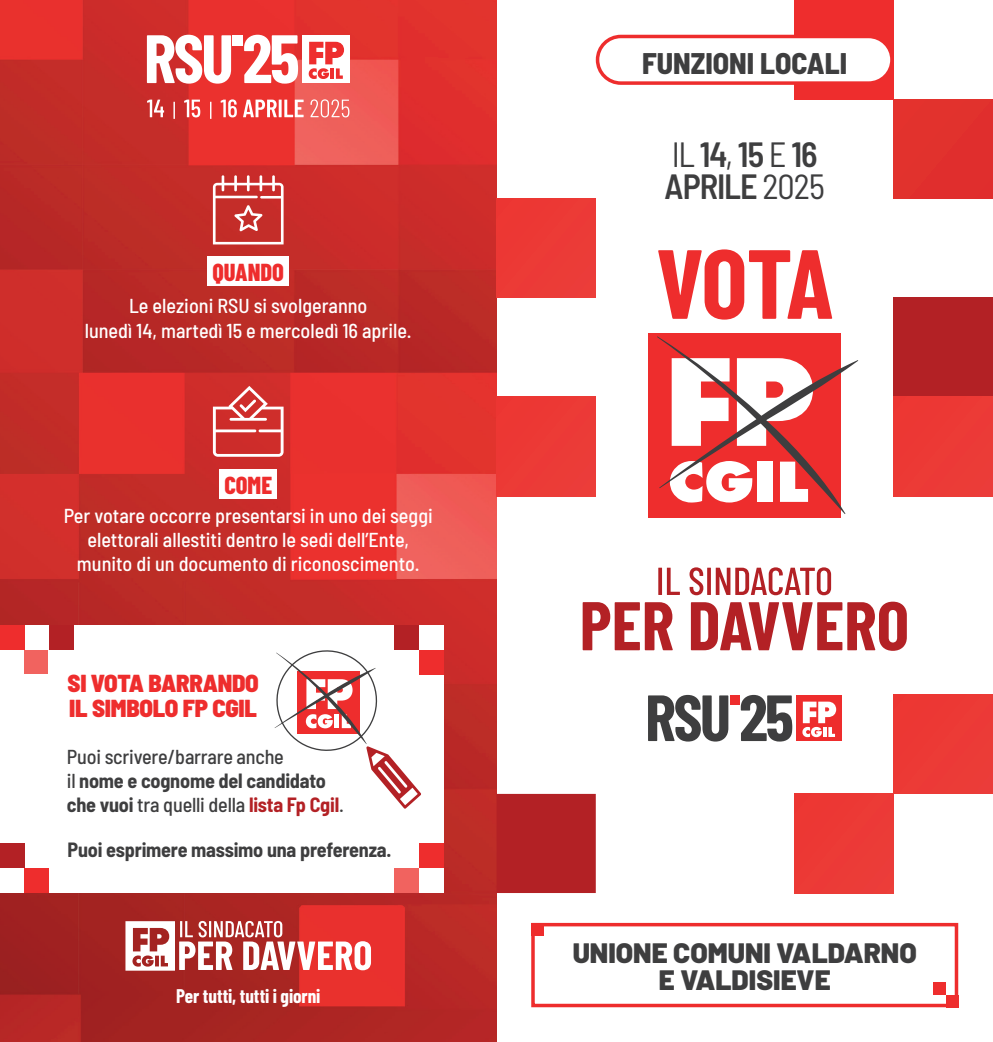
<style>
.page{position:relative;width:993px;height:1042px;background:#fff}
.page>*{position:absolute;margin:0;border:0;box-sizing:border-box;transform-origin:0 0}
.t1{font:700 98px "Barlow Condensed";color:#ee2d2d}
.t2{font:600 semi-condensed 35px/31.5px "Barlow";letter-spacing:-.03em;color:#3e3e3f}
.t3{font:800 semi-condensed 29.75px "Barlow";color:#3e3e3f}
.t4{font:900 28px/26.2px "Barlow";color:#3e3e3f;text-align:center}
.t5{font:900 semi-condensed 24.5px/24.5px "Barlow";letter-spacing:-.01em;color:#ee2d2d}
.t6{font:800 24.5px "Barlow Condensed";color:#ee2d2d}
.t7{font:500 semi-condensed 20.12px/24.2px "Barlow";color:#fff;text-align:center}
.t8{font:500 semi-condensed 20.12px/24.2px "Barlow";letter-spacing:-.01em;color:#3e3e3f}
.t9{font:700 semi-condensed 20.12px "Barlow";letter-spacing:-.01em;color:#3e3e3f}
.t10{font:700 19.25px "Barlow Condensed";letter-spacing:-.005em;color:#fff}
.s1{font-weight:700}
.s2{font-weight:700;color:#b32125}
.s3{font-weight:400}
</style>
<div class="page">
<div style="left:794px;top:0;width:99px;height:99px;background:#ee2d2d"></div>
<div style="left:893px;top:99px;width:99px;height:99px;background:#e1322d"></div>
<img style="left:0;top:0;width:496px;height:1042px">
<svg style="left:213px;top:175px;width:70px;height:69px"></svg>
<div style="left:597px;top:36px;width:294px;height:47px;background:#fff;border-radius:23px"></div>
<div style="left:595px;top:35px;width:298px;height:50px;border:4px solid #ee2d2d;border-radius:23px"></div>
<svg style="left:147px;top:100px;width:17px;height:17px"></svg>
<svg style="left:173px;top:102px;width:2px;height:17px"></svg>
<svg style="left:184px;top:100px;width:16px;height:17px"></svg>
<svg style="left:210px;top:102px;width:1px;height:17px"></svg>
<svg style="left:220px;top:99px;width:17px;height:18px"></svg>
<svg style="left:243px;top:100px;width:60px;height:17px"></svg>
<svg style="left:310px;top:99px;width:39px;height:18px"></svg>
<div style="left:302px;top:35px;width:47px;height:48px;background:#fff"></div>
<svg style="left:308px;top:42px;width:36px;height:37px"></svg>
<svg style="left:147px;top:35px;width:84px;height:49px"></svg>
<svg style="left:244px;top:35px;width:54px;height:49px"></svg>
<div style="left:232px;top:35px;width:11px;height:10px;background:#fff"></div>
<svg style="left:582px;top:602px;width:90px;height:48px"></svg>
<svg style="left:690px;top:602px;width:216px;height:49px"></svg>
<hr style="left:658px;top:568px;width:3px;height:27px;background:#b32125">
<svg style="left:666px;top:568px;width:13px;height:27px"></svg>
<svg style="left:689px;top:567px;width:14px;height:28px"></svg>
<hr style="left:707px;top:568px;width:3px;height:27px;background:#b32125">
<svg style="left:715px;top:567px;width:115px;height:28px"></svg>
<div style="left:648px;top:333px;width:192px;height:185px;background:#ee2d2d"></div>
<svg style="left:657px;top:336px;width:201px;height:178px"></svg>
<div style="left:207px;top:257px;width:82px;height:29px;background:#fff"></div>
<svg style="left:213px;top:386px;width:70px;height:71px"></svg>
<div style="left:219px;top:469px;width:58px;height:30px;background:#fff"></div>
<div style="left:795px;top:695px;width:46px;height:46px;background:#ee2d2d"></div>
<svg style="left:802px;top:701px;width:33px;height:36px"></svg>
<svg style="left:648px;top:695px;width:80px;height:46px"></svg>
<svg style="left:740px;top:695px;width:52px;height:46px"></svg>
<div style="left:729px;top:695px;width:10px;height:10px;background:#ee2d2d"></div>
<div style="left:0;top:625px;width:443px;height:267px;background:#fff"></div>
<div style="left:394px;top:625px;width:24px;height:25px;background:#b32125"></div>
<div style="left:418px;top:650px;width:25px;height:25px;background:#ee2d2d"></div>
<div style="left:49px;top:625px;width:24px;height:25px;background:#b32125"></div>
<div style="left:0;top:843px;width:25px;height:24px;background:#b32125"></div>
<div style="left:25px;top:868px;width:24px;height:24px;background:#ee2d2d"></div>
<div style="left:25px;top:650px;width:23px;height:24px;background:#f1635f"></div>
<div style="left:0;top:625px;width:24px;height:25px;background:#ee2d2d"></div>
<div style="left:394px;top:868px;width:24px;height:24px;background:#f1635f"></div>
<div style="left:418px;top:843px;width:25px;height:25px;background:#ee2d2d"></div>
<div style="left:893px;top:297px;width:99px;height:100px;background:#b32125"></div>
<div style="left:496px;top:794px;width:99px;height:99px;background:#b32125"></div>
<div style="left:496px;top:198px;width:99px;height:100px;background:#ec3936"></div>
<div style="left:496px;top:397px;width:99px;height:99px;background:#ec3936"></div>
<svg style="left:125px;top:921px;width:246px;height:49px"></svg>
<svg style="left:274px;top:642px;width:147px;height:167px"></svg>
<div style="left:893px;top:397px;width:99px;height:99px;background:#ec3936"></div>
<div style="left:893px;top:694px;width:99px;height:100px;background:#ec3936"></div>
<div style="left:794px;top:794px;width:99px;height:99px;background:#ec3936"></div>
<div style="left:531px;top:923px;width:426px;height:84px;background:#fff;border:4px solid #ee2d2d"></div>
<div style="left:945px;top:995px;width:12px;height:12px;background:#ee2d2d"></div>
<div style="left:531px;top:923px;width:12px;height:12px;background:#ee2d2d"></div>
<div style="left:933px;top:982px;width:12px;height:13px;background:#ee2d2d"></div>
<p class="t6" style="left:212px;top:255px;width:73px">QUANDO</p>
<p class="t7" style="left:85px;top:292px;width:328px">Le elezioni RSU si svolgeranno<br>lunedì 14, martedì 15 e mercoledì 16 aprile.</p>
<p class="t6" style="left:224px;top:468px;width:49px">COME</p>
<p class="t7" style="left:64px;top:502px;width:370px">Per votare occorre presentarsi in uno dei seggi elettorali allestiti dentro le sedi dell’Ente, munito di un documento di riconoscimento.</p>
<p class="t5" style="left:67px;top:670px;width:193px">SI VOTA BARRANDO<br>IL SIMBOLO FP CGIL</p>
<p class="t8" style="left:67px;top:743px;width:278px">Puoi scrivere/barrare anche<br>il <span class="s1">nome e cognome del candidato che vuoi</span> tra quelli della <span class="s2">lista Fp Cgil</span>.</p>
<p class="t9" style="left:67px;top:835px;width:325px">Puoi esprimere massimo una preferenza.</p>
<p class="t10" style="left:176px;top:982px;width:146px">Per tutti, tutti i giorni</p>
<h3 class="t3" style="left:642px;top:41px;width:207px">FUNZIONI LOCALI</h3>
<h2 class="t2" style="left:664px;top:136px;width:162px"><span class="s3">IL</span> 14<span class="s3">,</span> 15 <span class="s3">E</span> 16<br>APRILE <span class="s3">2025</span></h2>
<h1 class="t1" style="left:655px;top:214px;width:179px">VOTA</h1>
<h3 class="t4" style="left:572px;top:938px;width:345px">UNIONE COMUNI VALDARNO<br>E VALDISIEVE</h3>
</div>
